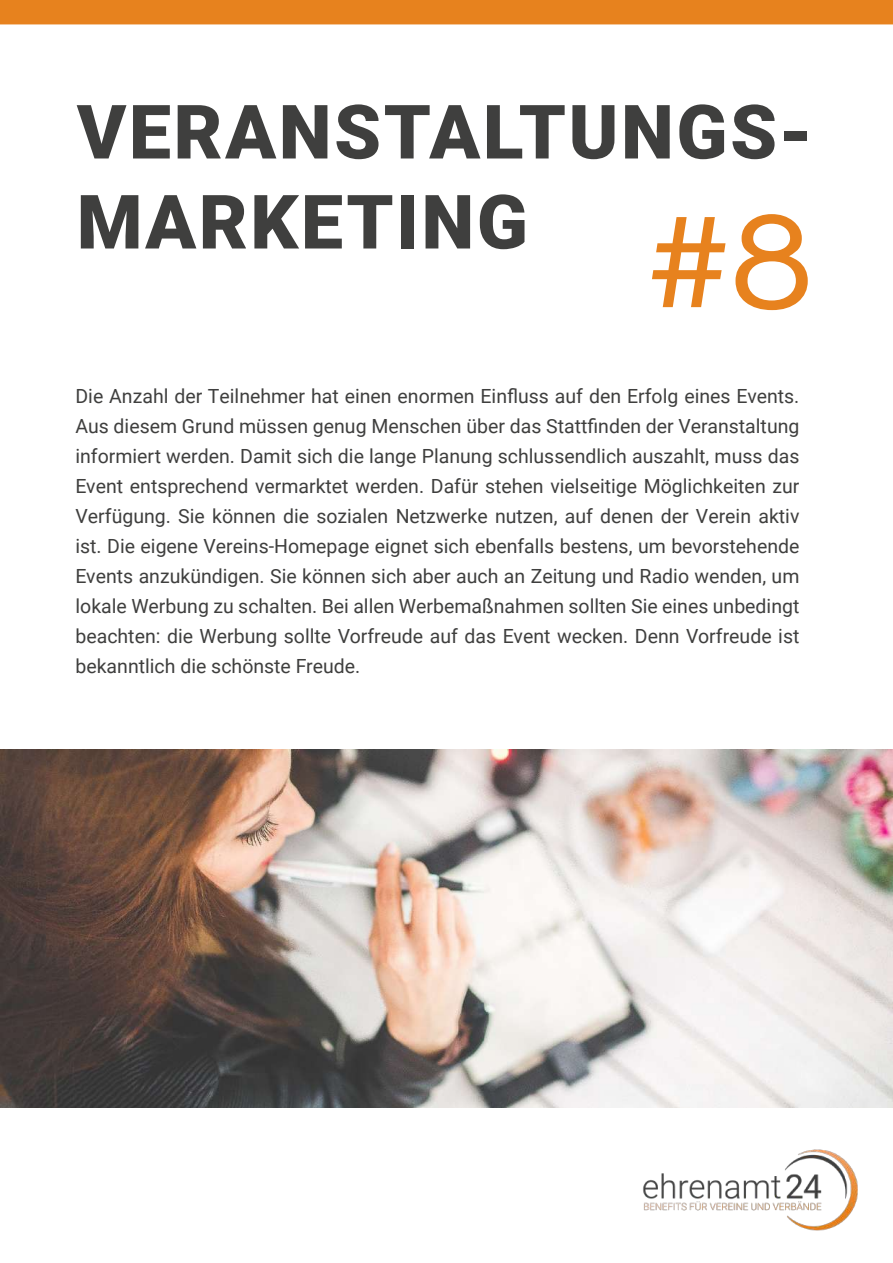
<style>
.page{position:relative;width:893px;height:1263px;background:#fff}
.page>*{position:absolute;margin:0;border:0;box-sizing:border-box;transform-origin:0 0}
.t1{font:135px "American Typewriter";color:#e7821e}
.t2{font:900 75px/90px "Roboto";letter-spacing:.035em;color:#3f3f3e}
.t3{font:19.5px/30px "Roboto";color:#3f3f3e;text-align:justify}
</style>
<div class="page">
<img style="left:0;top:749px;width:893px;height:359px">
<img style="left:643px;top:1149px;width:215px;height:82px">
<div style="left:1px;top:1px;width:891px;height:23px;background:#e7821e"></div>
<div style="left:0;top:0;width:893px;height:24px;border:2px solid #e7821e"></div>
<h2 class="t2" style="left:77px;top:84px;width:737px">VERANSTALTUNGS-<br>MARKETING</h2>
<h1 class="t1" style="left:648px;top:159px;width:168px">#8</h1>
<p class="t3" style="left:75px;top:380px;width:725px">Die Anzahl der Teilnehmer hat einen enormen Einfluss auf den Erfolg eines Events.<br>Aus diesem Grund müssen genug Menschen über das Stattfinden der Veranstaltung informiert werden. Damit sich die lange Planung schlussendlich auszahlt, muss das Event entsprechend vermarktet werden. Dafür stehen vielseitige Möglichkeiten zur Verfügung. Sie können die sozialen Netzwerke nutzen, auf denen der Verein aktiv ist. Die eigene Vereins-Homepage eignet sich ebenfalls bestens, um bevorstehende Events anzukündigen. Sie können sich aber auch an Zeitung und Radio wenden, um lokale Werbung zu schalten. Bei allen Werbemaßnahmen sollten Sie eines unbedingt beachten: die Werbung sollte Vorfreude auf das Event wecken. Denn Vorfreude ist bekanntlich die schönste Freude.</p>
</div>
